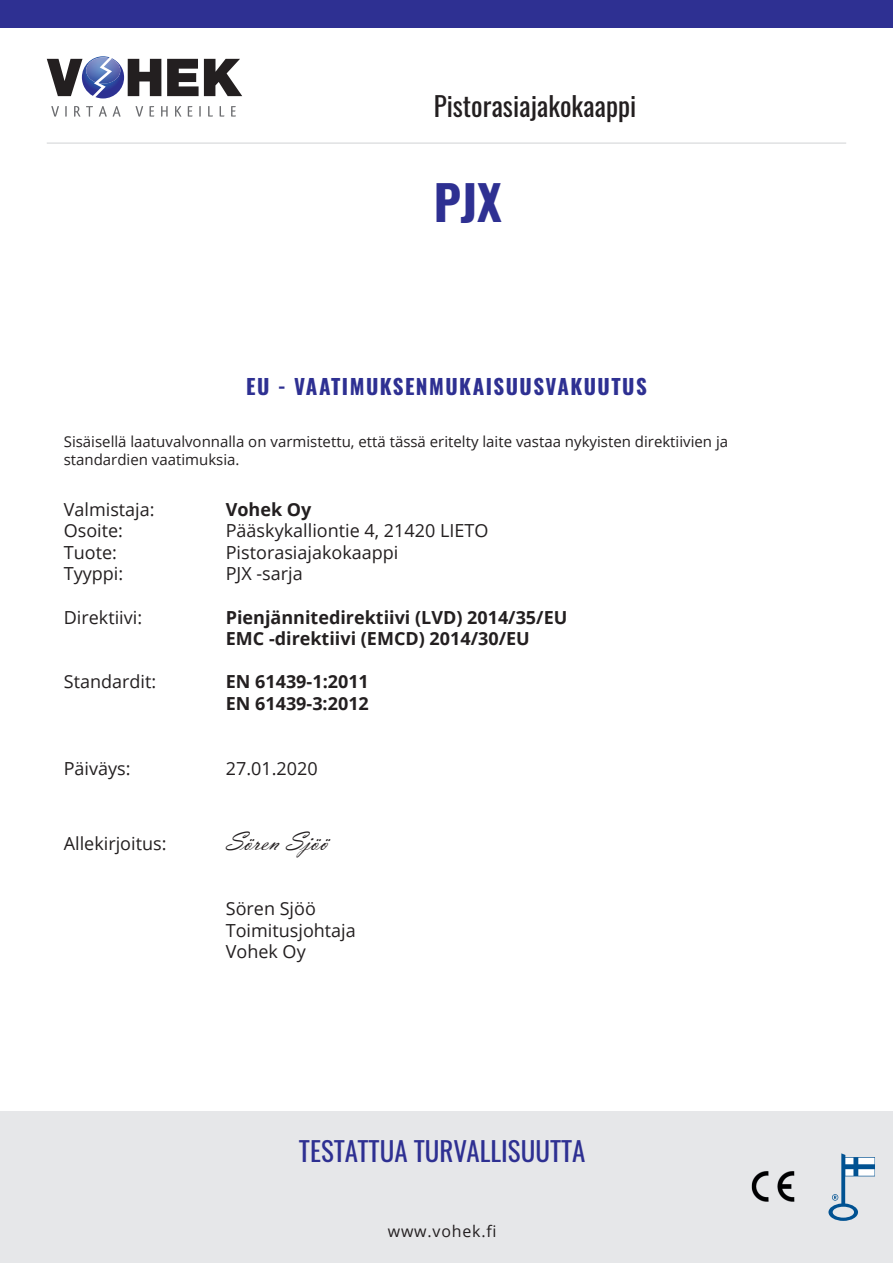
<style>
.page{position:relative;width:893px;height:1263px;background:#fff}
.page>*{position:absolute;margin:0;border:0;box-sizing:border-box;transform-origin:0 0}
.t1{font:700 48px "Oswald";color:#2e3092}
.t2{font:27px "Oswald";color:#2e3092}
.t3{font:27px "Oswald";color:#231f20}
.t4{font:27px "Vladimir Script";color:#231f20}
.t5{font:700 21px "Oswald";letter-spacing:.07em;color:#2e3092}
.t6{font:18px/21.6px "Open Sans";color:#231f20}
.t7{font:700 18px/21.6px "Open Sans";color:#231f20}
.t8{font:15.9px "Open Sans";letter-spacing:.05em;color:#231f20}
.t9{font:15px/18px "Open Sans";color:#231f20}
</style>
<div class="page">
<div style="left:0;top:0;width:893px;height:28px;background:#2e3092"></div>
<svg style="left:51px;top:106px;width:185px;height:11px"></svg>
<svg style="left:167px;top:59px;width:75px;height:37px"></svg>
<svg style="left:47px;top:56px;width:114px;height:42px"></svg>
<img style="left:98px;top:59px;width:22px;height:25px">
<img style="left:86px;top:57px;width:23px;height:25px">
<hr style="left:47px;top:143px;width:799px;height:1px;background:#d1d2d4">
<div style="left:0;top:1111px;width:893px;height:152px;background:#e6e7e9"></div>
<svg style="left:828px;top:1153px;width:47px;height:68px"></svg>
<img style="left:751px;top:1171px;width:44px;height:31px">
<h2 class="t3" style="left:434px;top:82px;width:204px">Pistorasiajakokaappi</h2>
<h1 class="t1" style="left:434px;top:178px;width:70px">PJX</h1>
<p class="t5" style="left:246px;top:375px;width:402px">EU - VAATIMUKSENMUKAISUUSVAKUUTUS</p>
<p class="t9" style="left:64px;top:432px;width:666px">Sisäisellä laatuvalvonnalla on varmistettu, että tässä eritelty laite vastaa nykyisten direktiivien ja standardien vaatimuksia.</p>
<p class="t6" style="left:64px;top:498px;width:92px">Valmistaja:</p>
<p class="t7" style="left:226px;top:498px;width:87px">Vohek Oy</p>
<p class="t6" style="left:64px;top:519px;width:61px">Osoite:</p>
<p class="t6" style="left:226px;top:519px;width:264px">Pääskykalliontie 4, 21420 LIETO</p>
<p class="t6" style="left:64px;top:541px;width:55px">Tuote:</p>
<p class="t6" style="left:226px;top:541px;width:174px">Pistorasiajakokaappi</p>
<p class="t6" style="left:64px;top:563px;width:61px">Tyyppi:</p>
<p class="t6" style="left:226px;top:563px;width:79px">PJX -sarja</p>
<p class="t6" style="left:64px;top:606px;width:80px">Direktiivi:</p>
<p class="t7" style="left:226px;top:606px;width:343px">Pienjännitedirektiivi (LVD) 2014/35/EU<br>EMC -direktiivi (EMCD) 2014/30/EU</p>
<p class="t6" style="left:64px;top:671px;width:94px">Standardit:</p>
<p class="t7" style="left:226px;top:671px;width:145px">EN 61439-1:2011<br>EN 61439-3:2012</p>
<p class="t6" style="left:64px;top:757px;width:68px">Päiväys:</p>
<p class="t6" style="left:226px;top:757px;width:93px">27.01.2020</p>
<p class="t6" style="left:64px;top:833px;width:104px">Allekirjoitus:</p>
<h2 class="t4" style="left:226px;top:826px;width:104px">Sören Sjöö</h2>
<p class="t6" style="left:226px;top:897px;width:132px">Sören Sjöö<br>Toimitusjohtaja<br>Vohek Oy</p>
<h2 class="t2" style="left:299px;top:1127px;width:288px">TESTATTUA TURVALLISUUTTA</h2>
<p class="t8" style="left:388px;top:1220px;width:110px">www.vohek.fi</p>
</div>
